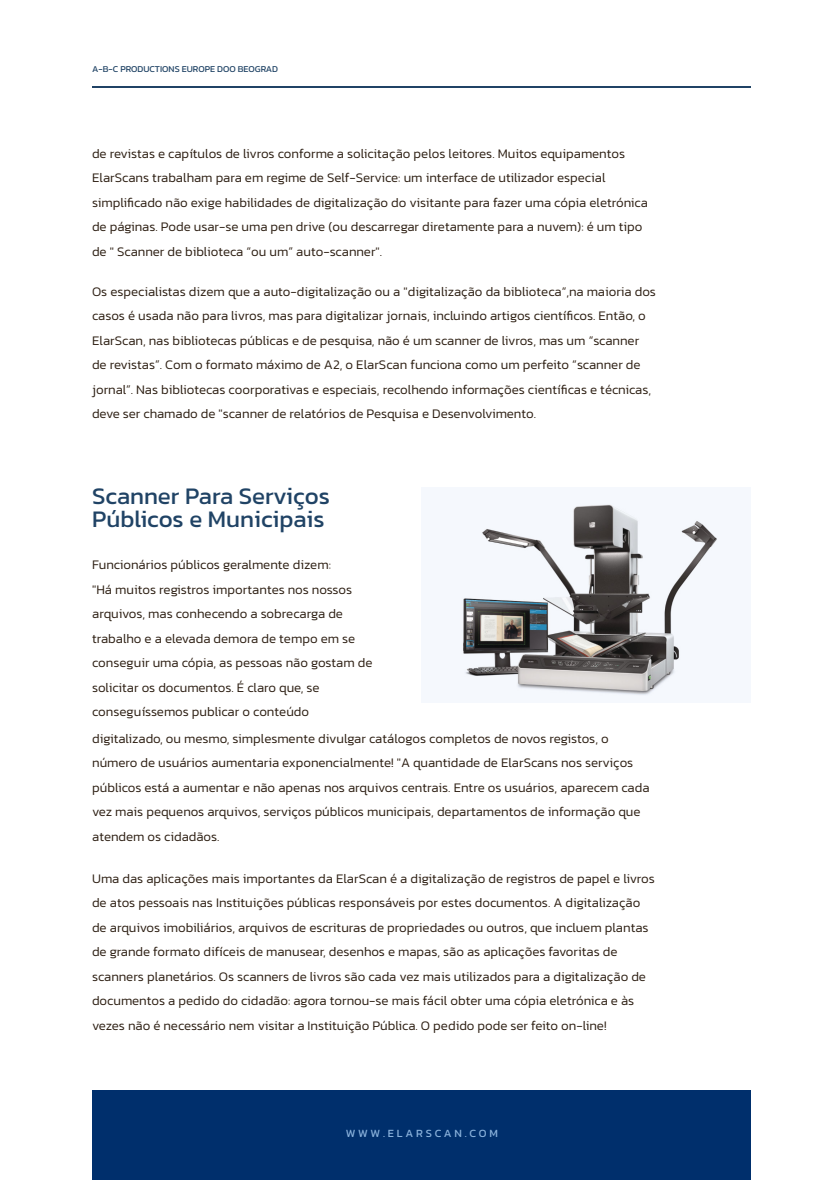
<style>
.page{position:relative;width:835px;height:1180px;background:#fff}
.page>*{position:absolute;margin:0;border:0;box-sizing:border-box;transform-origin:0 0}
.t1{font:24.15px/23.1px "Kanit";color:#204365}
.t2{font:300 13.3px/24.5px "Kanit";color:#2e2014}
.t3{font:11.2px "Kanit";letter-spacing:.25em;color:#89b1db}
.t4{font:9.1px "Kanit";color:#204365}
</style>
<div class="page">
<hr style="left:93px;top:86px;width:657px;height:2px;background:#204365">
<div style="left:93px;top:1091px;width:657px;height:89px;background:#002f6c"></div>
<img style="left:461px;top:503px;width:257px;height:193px">
<p class="t4" style="left:92px;top:62px;width:187px">A-B-C PRODUCTIONS EUROPE DOO BEOGRAD</p>
<p class="t2" style="left:92px;top:141px;width:557px">de revistas e capítulos de livros conforme a solicitação pelos leitores. Muitos equipamentos ElarScans trabalham para em regime de Self-Service: um interface de utilizador especial simplificado não exige habilidades de digitalização do visitante para fazer uma cópia eletrónica de páginas. Pode usar-se uma pen drive (ou descarregar diretamente para a nuvem): é um tipo de " Scanner de biblioteca “ou um” auto-scanner".</p>
<p class="t2" style="left:92px;top:279px;width:565px">Os especialistas dizem que a auto-digitalização ou a "digitalização da biblioteca“,na maioria dos casos é usada não para livros, mas para digitalizar jornais, incluindo artigos científicos. Então, o ElarScan, nas bibliotecas públicas e de pesquisa, não é um scanner de livros, mas um “scanner de revistas”. Com o formato máximo de A2, o ElarScan funciona como um perfeito “scanner de jornal”. Nas bibliotecas coorporativas e especiais, recolhendo informações científicas e técnicas, deve ser chamado de "scanner de relatórios de Pesquisa e Desenvolvimento.</p>
<h1 class="t1" style="left:92px;top:484px;width:239px">Scanner Para Serviços<br>Públicos e Municipais</h1>
<p class="t2" style="left:92px;top:552px;width:282px">Funcionários públicos geralmente dizem:<br>"Há muitos registros importantes nos nossos arquivos, mas conhecendo a sobrecarga de trabalho e a elevada demora de tempo em se conseguir uma cópia, as pessoas não gostam de solicitar os documentos. É claro que, se conseguíssemos publicar o conteúdo</p>
<p class="t2" style="left:92px;top:726px;width:559px">digitalizado, ou mesmo, simplesmente divulgar catálogos completos de novos registos, o número de usuários aumentaria exponencialmente! "A quantidade de ElarScans nos serviços públicos está a aumentar e não apenas nos arquivos centrais. Entre os usuários, aparecem cada vez mais pequenos arquivos, serviços públicos municipais, departamentos de informação que atendem os cidadãos.</p>
<p class="t2" style="left:92px;top:866px;width:564px">Uma das aplicações mais importantes da ElarScan é a digitalização de registros de papel e livros de atos pessoais nas Instituições públicas responsáveis por estes documentos. A digitalização de arquivos imobiliários, arquivos de escrituras de propriedades ou outros, que incluem plantas de grande formato difíceis de manusear, desenhos e mapas, são as aplicações favoritas de scanners planetários. Os scanners de livros são cada vez mais utilizados para a digitalização de documentos a pedido do cidadão: agora tornou-se mais fácil obter uma cópia eletrónica e às vezes não é necessário nem visitar a Instituição Pública. O pedido pode ser feito on-line!</p>
<p class="t3" style="left:345px;top:1124px;width:154px">WWW.ELARSCAN.COM</p>
</div>
